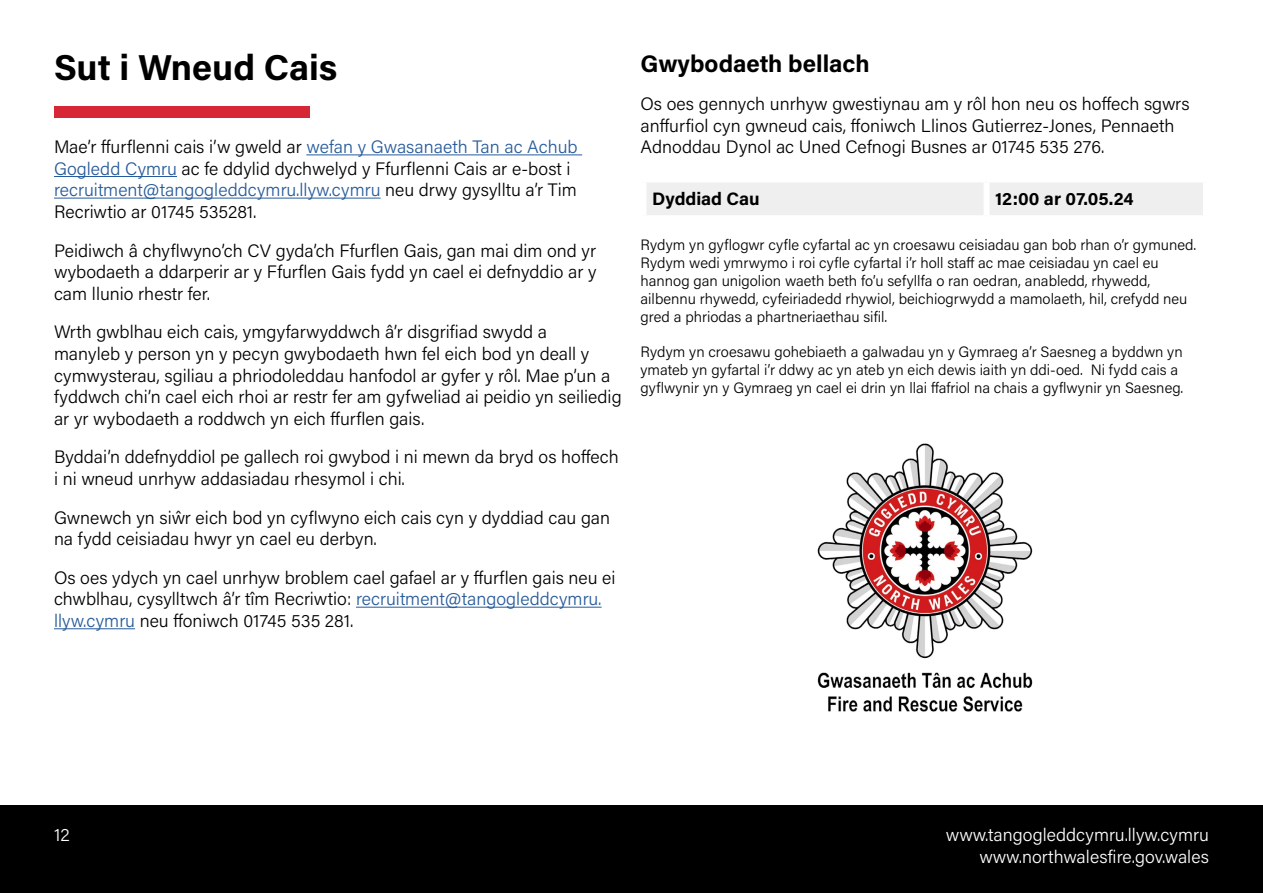
<style>
.page{position:relative;width:1263px;height:893px;background:#fff}
.page>*{position:absolute;margin:0;border:0;box-sizing:border-box;transform-origin:0 0}
.t1{font:700 36px "Acumin Pro";color:#000}
.t2{font:700 24px "Acumin Pro";color:#000}
.t3{font:300 18px/21.6px "Acumin Pro";color:#000}
.t4{font:300 18px/21.6px "Acumin Pro";color:#fff;text-align:right}
.t5{font:700 18px "Acumin Pro";color:#000}
.t6{font:300 15px/18px "Acumin Pro";color:#000}
.s1{color:#275b9b}
</style>
<div class="page">
<div style="left:0;top:805px;width:1263px;height:88px;background:#000"></div>
<hr style="left:306px;top:154px;width:276px;height:1px;background:#275b9b">
<hr style="left:54px;top:176px;width:123px;height:1px;background:#275b9b">
<hr style="left:54px;top:198px;width:327px;height:1px;background:#275b9b">
<hr style="left:356px;top:607px;width:246px;height:1px;background:#275b9b">
<hr style="left:54px;top:628px;width:81px;height:1px;background:#275b9b">
<div style="left:643px;top:179px;width:343px;height:39px;background:#eeefee"></div>
<div style="left:986px;top:179px;width:220px;height:39px;background:#eeefee"></div>
<div style="left:640px;top:176px;width:346px;height:6px;background:#fff"></div>
<div style="left:640px;top:182px;width:6px;height:33px;background:#fff"></div>
<div style="left:986px;top:176px;width:223px;height:6px;background:#fff"></div>
<div style="left:983px;top:182px;width:6px;height:33px;background:#fff"></div>
<div style="left:1203px;top:182px;width:6px;height:33px;background:#fff"></div>
<div style="left:640px;top:215px;width:346px;height:6px;background:#fff"></div>
<div style="left:986px;top:215px;width:223px;height:6px;background:#fff"></div>
<div style="left:54px;top:106px;width:255px;height:12px;background:#d82639"></div>
<img style="left:817px;top:443px;width:216px;height:269px">
<h1 class="t1" style="left:54px;top:43px;width:285px">Sut i Wneud Cais</h1>
<p class="t3" style="left:54px;top:135px;width:525px">Mae’r ffurflenni cais i’w gweld ar <span class="s1">wefan y Gwasanaeth Tan ac Achub Gogledd Cymru</span> ac fe ddylid dychwelyd y Ffurflenni Cais ar e-bost i <span class="s1">recruitment@tangogleddcymru.llyw.cymru</span> neu drwy gysylltu a’r Tim Recriwtio ar 01745 535281.</p>
<p class="t3" style="left:54px;top:239px;width:544px;text-align:justify">Peidiwch â chyflwyno’ch CV gyda’ch Ffurflen Gais, gan mai dim ond yr wybodaeth a ddarperir ar y Ffurflen Gais fydd yn cael ei defnyddio ar y cam llunio rhestr fer.</p>
<p class="t3" style="left:54px;top:321px;width:569px">Wrth gwblhau eich cais, ymgyfarwyddwch â’r disgrifiad swydd a<br>manyleb y person yn y pecyn gwybodaeth hwn fel eich bod yn deall y cymwysterau, sgiliau a phriodoleddau hanfodol ar gyfer y rôl. Mae p’un a fyddwch chi’n cael eich rhoi ar restr fer am gyfweliad ai peidio yn seiliedig ar yr wybodaeth a roddwch yn eich ffurflen gais.</p>
<p class="t3" style="left:54px;top:446px;width:566px">Byddai’n ddefnyddiol pe gallech roi gwybod i ni mewn da bryd os hoffech i ni wneud unrhyw addasiadau rhesymol i chi.</p>
<p class="t3" style="left:54px;top:506px;width:558px">Gwnewch yn siŵr eich bod yn cyflwyno eich cais cyn y dyddiad cau gan na fydd ceisiadau hwyr yn cael eu derbyn.</p>
<p class="t3" style="left:54px;top:566px;width:563px">Os oes ydych yn cael unrhyw broblem cael gafael ar y ffurflen gais neu ei chwblhau, cysylltwch â’r tîm Recriwtio: <span class="s1">recruitment@tangogleddcymru. llyw.cymru</span> neu ffoniwch 01745 535 281.</p>
<h2 class="t2" style="left:640px;top:46px;width:231px">Gwybodaeth bellach</h2>
<p class="t3" style="left:640px;top:92px;width:551px">Os oes gennych unrhyw gwestiynau am y rôl hon neu os hoffech sgwrs anffurfiol cyn gwneud cais, ffoniwch Llinos Gutierrez-Jones, Pennaeth<br>Adnoddau Dynol ac Uned Cefnogi Busnes ar 01745 535 276.</p>
<p class="t5" style="left:652px;top:186px;width:109px">Dyddiad Cau</p>
<p class="t5" style="left:995px;top:186px;width:140px">12:00 ar 07.05.24</p>
<p class="t6" style="left:640px;top:235px;width:557px">Rydym yn gyflogwr cyfle cyfartal ac yn croesawu ceisiadau gan bob rhan o’r gymuned.<br>Rydym wedi ymrwymo i roi cyfle cyfartal i’r holl staff ac mae ceisiadau yn cael eu hannog gan unigolion waeth beth fo’u sefyllfa o ran oedran, anabledd, rhywedd, ailbennu rhywedd, cyfeiriadedd rhywiol, beichiogrwydd a mamolaeth, hil, crefydd neu gred a phriodas a phartneriaethau sifil.</p>
<p class="t6" style="left:640px;top:342px;width:544px">Rydym yn croesawu gohebiaeth a galwadau yn y Gymraeg a’r Saesneg a byddwn yn ymateb yn gyfartal i’r ddwy ac yn ateb yn eich dewis iaith yn ddi-oed. Ni fydd cais a gyflwynir yn y Gymraeg yn cael ei drin yn llai ffafriol na chais a gyflwynir yn Saesneg.</p>
<p class="t4" style="left:54px;top:823px;width:17px">12</p>
<p class="t4" style="left:946px;top:823px;width:265px">www.tangogleddcymru.llyw.cymru www.northwalesfire.gov.wales</p>
</div>
